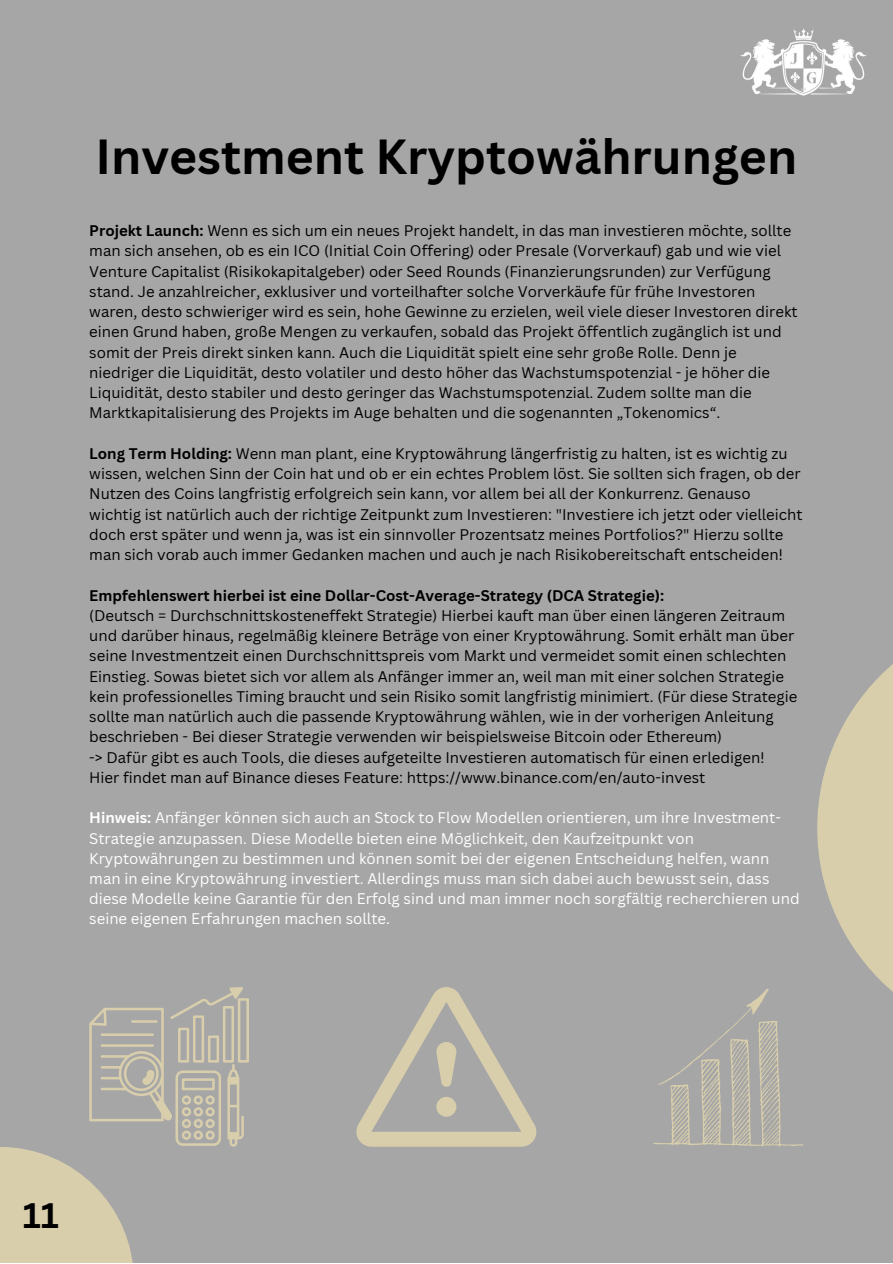
<style>
.page{position:relative;width:893px;height:1264px;background:#fff}
.page>*{position:absolute;margin:0;border:0;box-sizing:border-box;transform-origin:0 0}
.t1{font:700 48px "Canva Sans";color:#000}
.t2{font:700 34.5px "Canva Sans";color:#000}
.t3{font:15px/20.2px "Canva Sans";color:#000}
.t4{font:15px/20.2px "Canva Sans";color:#fff}
.t5{font:700 15px "Canva Sans";color:#000}
.s1{font-weight:700}
</style>
<div class="page">
<div style="left:0;top:0;width:892px;height:1262px;background:#a6a6a6"></div>
<img style="left:740px;top:28px;width:127px;height:68px">
<svg style="left:0;top:1147px;width:133px;height:115px;fill:#d8ceac"></svg>
<svg style="left:817px;top:665px;width:75px;height:326px;fill:#d8ceac"></svg>
<svg style="left:653px;top:988px;width:150px;height:158px"></svg>
<svg style="left:356px;top:987px;width:180px;height:159px"></svg>
<svg style="left:89px;top:987px;width:160px;height:159px"></svg>
<h1 class="t1" style="left:95px;top:122px;width:703px">Investment Kryptowährungen</h1>
<p class="t3" style="left:89px;top:220px;width:710px"><span class="s1">Projekt Launch:</span> Wenn es sich um ein neues Projekt handelt, in das man investieren möchte, sollte man sich ansehen, ob es ein ICO (Initial Coin Offering) oder Presale (Vorverkauf) gab und wie viel Venture Capitalist (Risikokapitalgeber) oder Seed Rounds (Finanzierungsrunden) zur Verfügung stand. Je anzahlreicher, exklusiver und vorteilhafter solche Vorverkäufe fü r frü he Investoren waren, desto schwieriger wird es sein, hohe Gewinne zu erzielen, weil viele dieser Investoren direkt einen Grund haben, große Mengen zu verkaufen, sobald das Projekt öffentlich zugänglich ist und somit der Preis direkt sinken kann. Auch die Liquidität spielt eine sehr große Rolle. Denn je niedriger die Liquidität, desto volatiler und desto höher das Wachstumspotenzial - je höher die Liquidität, desto stabiler und desto geringer das Wachstumspotenzial. Zudem sollte man die Marktkapitalisierung des Projekts im Auge behalten und die sogenannten „Tokenomics“.</p>
<p class="t3" style="left:89px;top:443px;width:714px"><span class="s1">Long Term Holding:</span> Wenn man plant, eine Kryptowährung längerfristig zu halten, ist es wichtig zu wissen, welchen Sinn der Coin hat und ob er ein echtes Problem löst. Sie sollten sich fragen, ob der Nutzen des Coins langfristig erfolgreich sein kann, vor allem bei all der Konkurrenz. Genauso wichtig ist natürlich auch der richtige Zeitpunkt zum Investieren: "Investiere ich jetzt oder vielleicht doch erst später und wenn ja, was ist ein sinnvoller Prozentsatz meines Portfolios?" Hierzu sollte man sich vorab auch immer Gedanken machen und auch je nach Risikobereitschaft entscheiden!</p>
<p class="t5" style="left:89px;top:584px;width:576px">Empfehlenswert hierbei ist eine Dollar-Cost-Average-Strategy (DCA Strategie):</p>
<p class="t3" style="left:89px;top:605px;width:709px">(Deutsch = Durchschnittskosteneffekt Strategie) Hierbei kauft man über einen längeren Zeitraum und darüber hinaus, regelmäßig kleinere Beträge von einer Kryptowährung. Somit erhält man ü ber seine Investmentzeit einen Durchschnittspreis vom Markt und vermeidet somit einen schlechten Einstieg. Sowas bietet sich vor allem als Anfänger immer an, weil man mit einer solchen Strategie kein professionelles Timing braucht und sein Risiko somit langfristig minimiert. (Für diese Strategie sollte man natürlich auch die passende Kryptowährung wählen, wie in der vorherigen Anleitung beschrieben - Bei dieser Strategie verwenden wir beispielsweise Bitcoin oder Ethereum)<br>-&gt; Dafü r gibt es auch Tools, die dieses aufgeteilte Investieren automatisch fü r einen erledigen!<br>Hier findet man auf Binance dieses Feature: https://www.binance.com/en/auto-invest</p>
<p class="t4" style="left:89px;top:807px;width:712px"><span class="s1">Hinweis:</span> Anfänger können sich auch an Stock to Flow Modellen orientieren, um ihre Investment-Strategie anzupassen. Diese Modelle bieten eine Möglichkeit, den Kaufzeitpunkt von Kryptowährungen zu bestimmen und können somit bei der eigenen Entscheidung helfen, wann man in eine Kryptowährung investiert. Allerdings muss man sich dabei auch bewusst sein, dass diese Modelle keine Garantie fü r den Erfolg sind und man immer noch sorgfältig recherchieren und seine eigenen Erfahrungen machen sollte.</p>
<h2 class="t2" style="left:23px;top:1190px;width:38px">11</h2>
</div>
